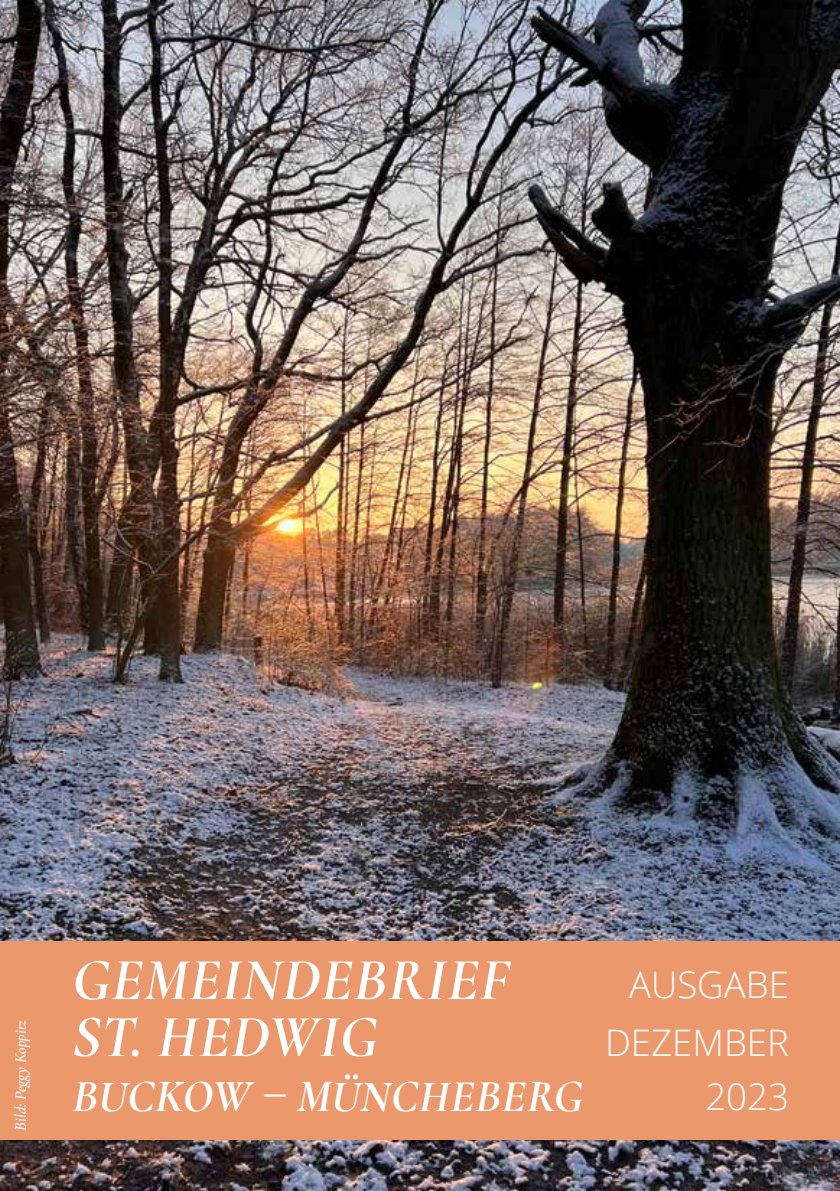
<style>
.page{position:relative;width:840px;height:1191px;background:#fff}
.page>*{position:absolute;margin:0;border:0;box-sizing:border-box;transform-origin:0 0}
.t1{font:italic 700 60px/56.8px "Cormorant Garamond";letter-spacing:.01em;color:#fff}
.t2{font:italic 700 46px "Cormorant Garamond";letter-spacing:.01em;color:#fff}
.t3{font:300 36.6px/58px "Open Sans";color:#fff;text-align:right}
.t4{font:italic 600 16px "Cormorant Garamond";color:#fff}
</style>
<div class="page">
<img style="left:0;top:0;width:839px;height:1191px">
<div style="left:0;top:941px;width:839px;height:199px;background:#ea986c"></div>
<p class="t4" style="left:11px;top:1131px;width:113px;rotate:-90deg">Bild: Peggy Koppitz</p>
<p class="t1" style="left:72px;top:951px;width:437px">GEMEINDEBRIEF<br>ST. HEDWIG</p>
<p class="t2" style="left:72px;top:1068px;width:512px">BUCKOW – MÜNCHEBERG</p>
<p class="t3" style="left:604px;top:954px;width:185px">AUSGABE<br>DEZEMBER</p>
<p class="t3" style="left:705px;top:1066px;width:85px">2023</p>
</div>
